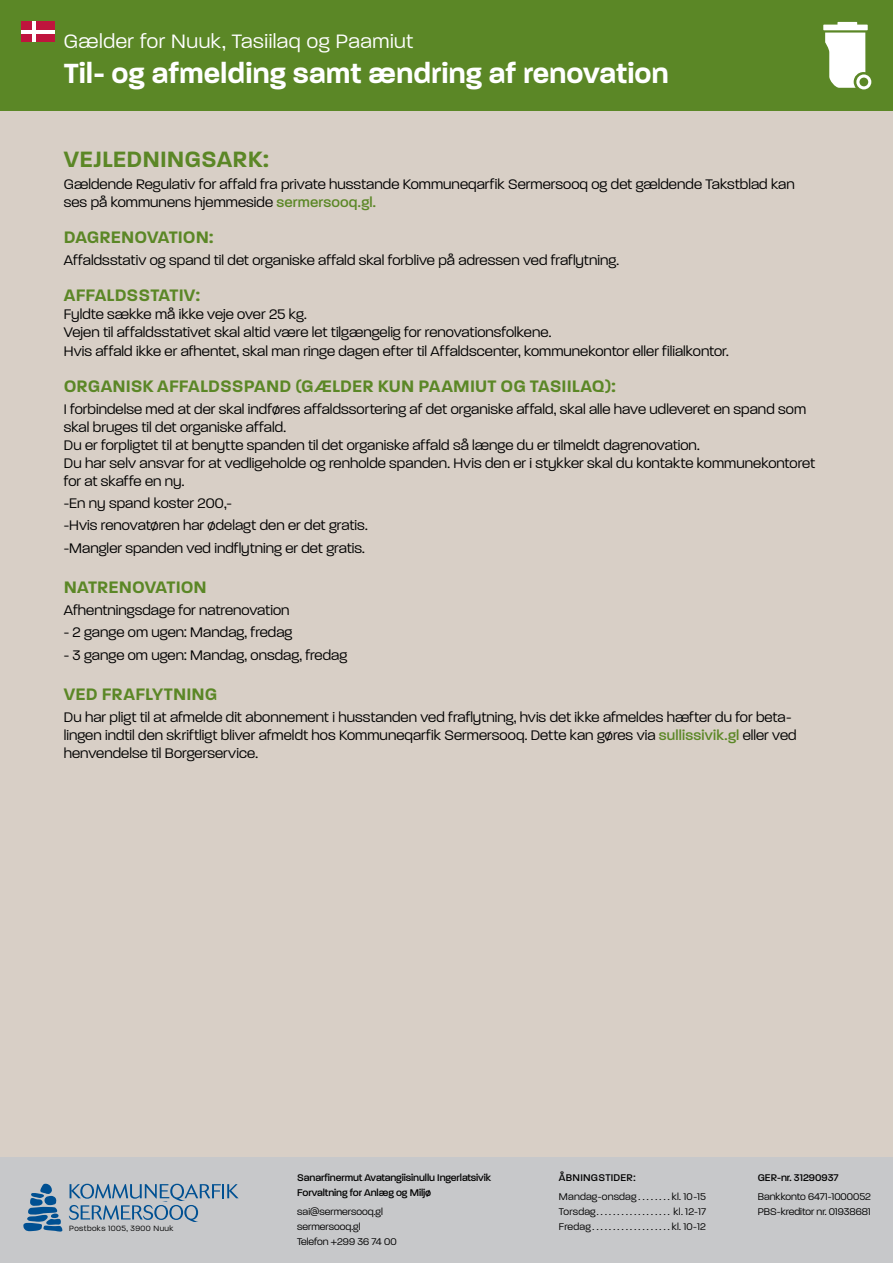
<style>
.page{position:relative;width:893px;height:1263px;background:#d8cfc6}
.page>*{position:absolute;margin:0;border:0;box-sizing:border-box;transform-origin:0 0}
.t1{font:600 30px "Paralucent";color:#fff}
.t2{font:600 24px "Paralucent";letter-spacing:.005em;color:#5b8726}
.t3{font:300 21px "Paralucent";letter-spacing:.025em;color:#fff}
.t4{font:600 18px "Paralucent";letter-spacing:.005em;color:#5b8726}
.t5{font:300 15px/18px "Paralucent";letter-spacing:.005em;color:#000}
.t6{font:300 10.5px/15px "Paralucent";color:#000}
.t7{font:500 10.5px/15px "Paralucent";letter-spacing:-.01em;color:#000}
.t8{font:500 10.5px "Paralucent";letter-spacing:.025em;color:#000}
.t9{font:300 8.25px "Paralucent";letter-spacing:.05em;color:#000}
.s1{font-weight:500;color:#5b8726}
</style>
<div class="page">
<div style="left:0;top:0;width:893px;height:111px;background:#5b8726"></div>
<svg style="left:823px;top:22px;width:48px;height:67px"></svg>
<div style="left:21px;top:21px;width:33px;height:21px;background:#bf153d"></div>
<hr style="left:32px;top:21px;width:4px;height:21px;background:#fff">
<hr style="left:21px;top:30px;width:33px;height:3px;background:#fff">
<div style="left:0;top:1157px;width:893px;height:106px;background:#c7c8ca"></div>
<svg style="left:23px;top:1183px;width:40px;height:48px"></svg>
<svg style="left:69px;top:1184px;width:170px;height:38px"></svg>
<h3 class="t3" style="left:64px;top:30px;width:351px">Gælder for Nuuk, Tasiilaq og Paamiut</h3>
<h1 class="t1" style="left:64px;top:55px;width:606px">Til- og afmelding samt ændring af renovation</h1>
<h2 class="t2" style="left:64px;top:145px;width:206px">VEJLEDNINGSARK:</h2>
<p class="t5" style="left:64px;top:175px;width:733px">Gældende Regulativ for affald fra private husstande Kommuneqarfik Sermersooq og det gældende Takstblad kan ses på kommunens hjemmeside <span class="s1">sermersooq.gl.</span></p>
<p class="t4" style="left:64px;top:227px;width:151px">DAGRENOVATION:</p>
<p class="t5" style="left:64px;top:252px;width:557px">Affaldsstativ og spand til det organiske affald skal forblive på adressen ved fraflytning.</p>
<p class="t4" style="left:64px;top:285px;width:138px">AFFALDSSTATIV:</p>
<p class="t5" style="left:64px;top:306px;width:666px">Fyldte sække må ikke veje over 25 kg.<br>Vejen til affaldsstativet skal altid være let tilgængelig for renovationsfolkene.<br>Hvis affald ikke er afhentet, skal man ringe dagen efter til Affaldscenter, kommunekontor eller filialkontor.</p>
<p class="t4" style="left:64px;top:375px;width:554px">ORGANISK AFFALDSSPAND (GÆLDER KUN PAAMIUT OG TASIILAQ):</p>
<p class="t5" style="left:64px;top:400px;width:753px">I forbindelse med at der skal indføres affaldssortering af det organiske affald, skal alle have udleveret en spand som skal bruges til det organiske affald.<br>Du er forpligtet til at benytte spanden til det organiske affald så længe du er tilmeldt dagrenovation.<br>Du har selv ansvar for at vedligeholde og renholde spanden. Hvis den er i stykker skal du kontakte kommunekontoret for at skaffe en ny.</p>
<p class="t5" style="left:64px;top:492px;width:305px;line-height:22.2px">-En ny spand koster 200,-<br>-Hvis renovatøren har ødelagt den er det gratis. -Mangler spanden ved indflytning er det gratis.</p>
<p class="t4" style="left:64px;top:576px;width:144px">NATRENOVATION</p>
<p class="t5" style="left:64px;top:601px;width:227px">Afhentningsdage for natrenovation</p>
<p class="t5" style="left:64px;top:623px;width:230px">- 2 gange om ugen: Mandag, fredag</p>
<p class="t5" style="left:64px;top:646px;width:285px">- 3 gange om ugen: Mandag, onsdag, fredag</p>
<p class="t4" style="left:64px;top:683px;width:155px">VED FRAFLYTNING</p>
<p class="t5" style="left:64px;top:708px;width:734px">Du har pligt til at afmelde dit abonnement i husstanden ved fraflytning, hvis det ikke afmeldes hæfter du for beta&shy;lingen indtil den skriftligt bliver afmeldt hos Kommuneqarfik Sermersooq. Dette kan gøres via <span class="s1">sullissivik.gl</span> eller ved henvendelse til Borgerservice.</p>
<p class="t9" style="left:69px;top:1223px;width:106px">Postboks 1005, 3900 Nuuk</p>
<p class="t7" style="left:297px;top:1169px;width:195px">Sanarfinermut Avatangiisinullu Ingerlatsivik<br>Forvaltning for Anlæg og Miljø</p>
<p class="t6" style="left:297px;top:1204px;width:101px">sai@sermersooq.gl sermersooq.gl<br>Telefon +299 36 74 00</p>
<p class="t8" style="left:559px;top:1171px;width:78px">ÅBNINGSTIDER:</p>
<p class="t6" style="left:559px;top:1189px;width:81px">Mandag-onsdag........</p>
<p class="t6" style="left:672px;top:1189px;width:36px">kl. 10-15</p>
<p class="t6" style="left:559px;top:1204px;width:40px">Torsdag...................</p>
<p class="t6" style="left:674px;top:1204px;width:34px">kl. 12-17</p>
<p class="t6" style="left:559px;top:1219px;width:35px">Fredag...................</p>
<p class="t6" style="left:672px;top:1219px;width:36px">kl. 10-12</p>
<p class="t7" style="left:758px;top:1170px;width:82px">GER-nr. 31290937</p>
<p class="t6" style="left:758px;top:1189px;width:115px">Bankkonto 6471-1000052<br>PBS-kreditor nr. 01938681</p>
</div>
